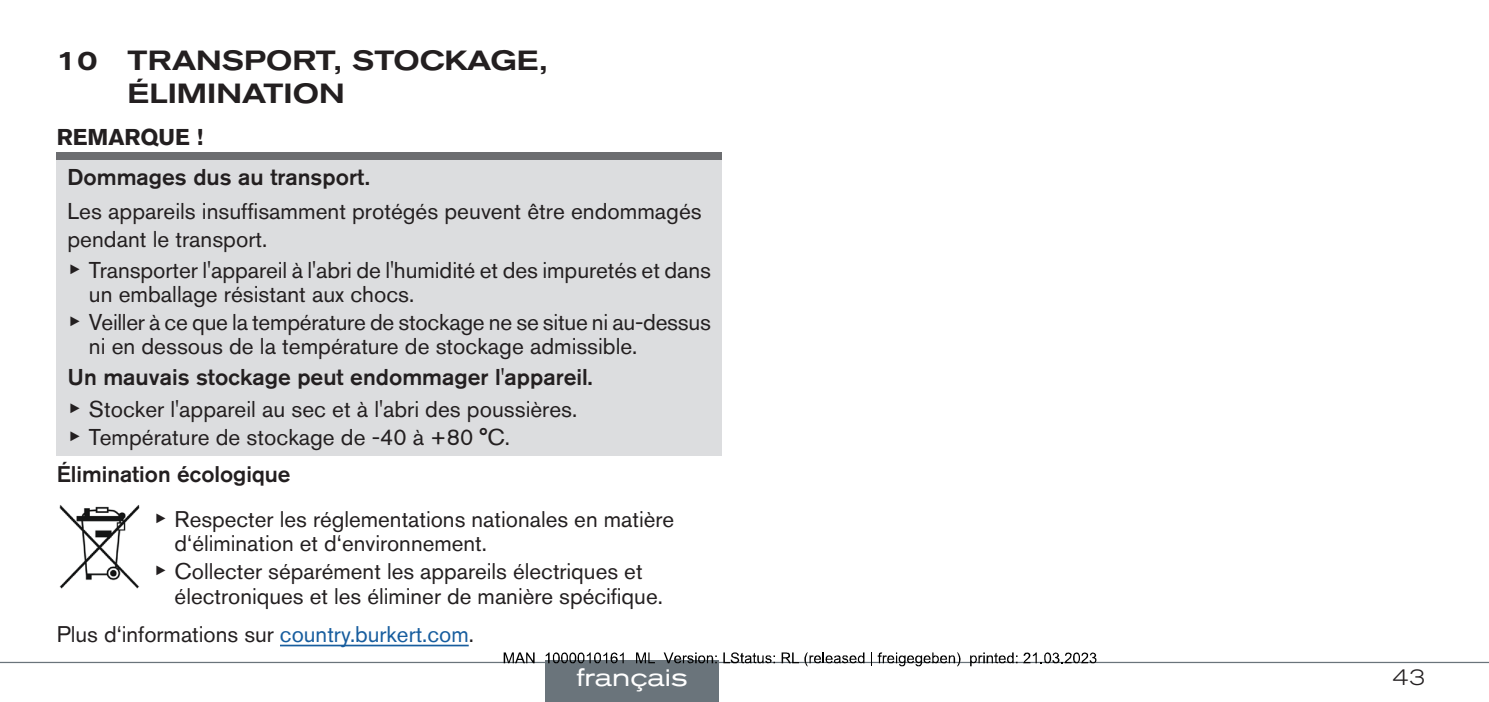
<style>
.page{position:relative;width:1489px;height:702px;background:#fff}
.page>*{position:absolute;margin:0;border:0;box-sizing:border-box;transform-origin:0 0}
.t1{font:500 expanded 27.5px/33px "Akzidenz Grotesk BQ";color:#231f20}
.t2{font:expanded 25px "Akzidenz Grotesk BQ";color:#fff}
.HI-Text{font:22.75px/24.2px "Akzidenz Grotesk BQ";color:#231f20}
.HI-Text-2{font:500 22.75px "Akzidenz Grotesk BQ";color:#231f20}
.SI-Wort{font:700 22.75px "Akzidenz Grotesk BQ";color:#231f20}
.Fließtext{font:22.5px/24px "Akzidenz Grotesk BQ";color:#231f20}
.Fließtext-2{font:500 22.5px "Akzidenz Grotesk BQ";color:#231f20}
.t3{font:300 expanded 22.5px "Akzidenz Grotesk BQ";color:#231f20}
.s1{font-family:"Arial Unicode MS"}
.s2{color:#175d9e}
</style>
<div class="page">
<div style="left:57px;top:152px;width:664px;height:8px;background:#6c6d70"></div>
<div style="left:57px;top:160px;width:664px;height:295px;background:#dcdddf"></div>
<img style="left:59px;top:505px;width:81px;height:84px">
<hr style="left:280px;top:644px;width:188px;height:2px;background:#175d9e">
<hr style="left:0;top:661px;width:1488px;height:2px;background:#6a747b">
<div style="left:545px;top:660px;width:174px;height:42px;background:#6a747b"></div>
<svg style="left:503px;top:652px;width:31px;height:11px"></svg>
<svg style="left:545px;top:652px;width:78px;height:11px"></svg>
<svg style="left:636px;top:652px;width:19px;height:11px"></svg>
<svg style="left:663px;top:652px;width:53px;height:11px"></svg>
<svg style="left:723px;top:652px;width:52px;height:11px"></svg>
<svg style="left:781px;top:652px;width:83px;height:14px"></svg>
<svg style="left:871px;top:652px;width:89px;height:14px"></svg>
<svg style="left:970px;top:652px;width:47px;height:14px"></svg>
<svg style="left:1023px;top:652px;width:73px;height:11px"></svg>
<p class="t1" style="left:128px;top:44px;width:421px;text-indent:-71px">10 TRANSPORT, STOCKAGE,<br>ÉLIMINATION</p>
<p class="SI-Wort" style="left:57px;top:124px;width:148px">REMARQUE !</p>
<p class="HI-Text-2" style="left:67px;top:163px;width:304px">Dommages dus au transport.</p>
<p class="HI-Text" style="left:67px;top:198px;width:635px;line-height:27.2px">Les appareils insuffisamment protégés peuvent être endommagés pendant le transport.</p>
<p class="HI-Text" style="left:89px;top:258px;width:623px;text-indent:-21px"><span class="s1">▶</span> Transporter l'appareil à l'abri de l'humidité et des impuretés et dans un emballage résistant aux chocs.</p>
<p class="HI-Text" style="left:89px;top:310px;width:623px;text-indent:-21px"><span class="s1">▶</span> Veiller à ce que la température de stockage ne se situe ni au-dessus ni en dessous de la température de stockage admissible.</p>
<p class="HI-Text-2" style="left:67px;top:363px;width:526px">Un mauvais stockage peut endommager l'appareil.</p>
<p class="HI-Text" style="left:67px;top:396px;width:511px"><span class="s1">▶</span> Stocker l'appareil au sec et à l'abri des poussières.</p>
<p class="HI-Text" style="left:67px;top:424px;width:444px"><span class="s1">▶</span> Température de stockage de -40 à +80 °C.</p>
<p class="Fließtext-2" style="left:57px;top:460px;width:235px">Élimination écologique</p>
<p class="Fließtext" style="left:175px;top:506px;width:501px;text-indent:-21px"><span class="s1">▶</span> Respecter les réglementations nationales en matière d‘élimination et d‘environnement.</p>
<p class="Fließtext" style="left:175px;top:558px;width:490px;line-height:25px;text-indent:-21px"><span class="s1">▶</span> Collecter séparément les appareils électriques et électroniques et les éliminer de manière spécifique.</p>
<p class="Fließtext" style="left:57px;top:621px;width:418px">Plus d‘informations sur <span class="s2">country.burkert.com</span>.</p>
<p class="t2" style="left:576px;top:662px;width:113px">français</p>
<p class="t3" style="left:1392px;top:664px;width:34px">43</p>
</div>
